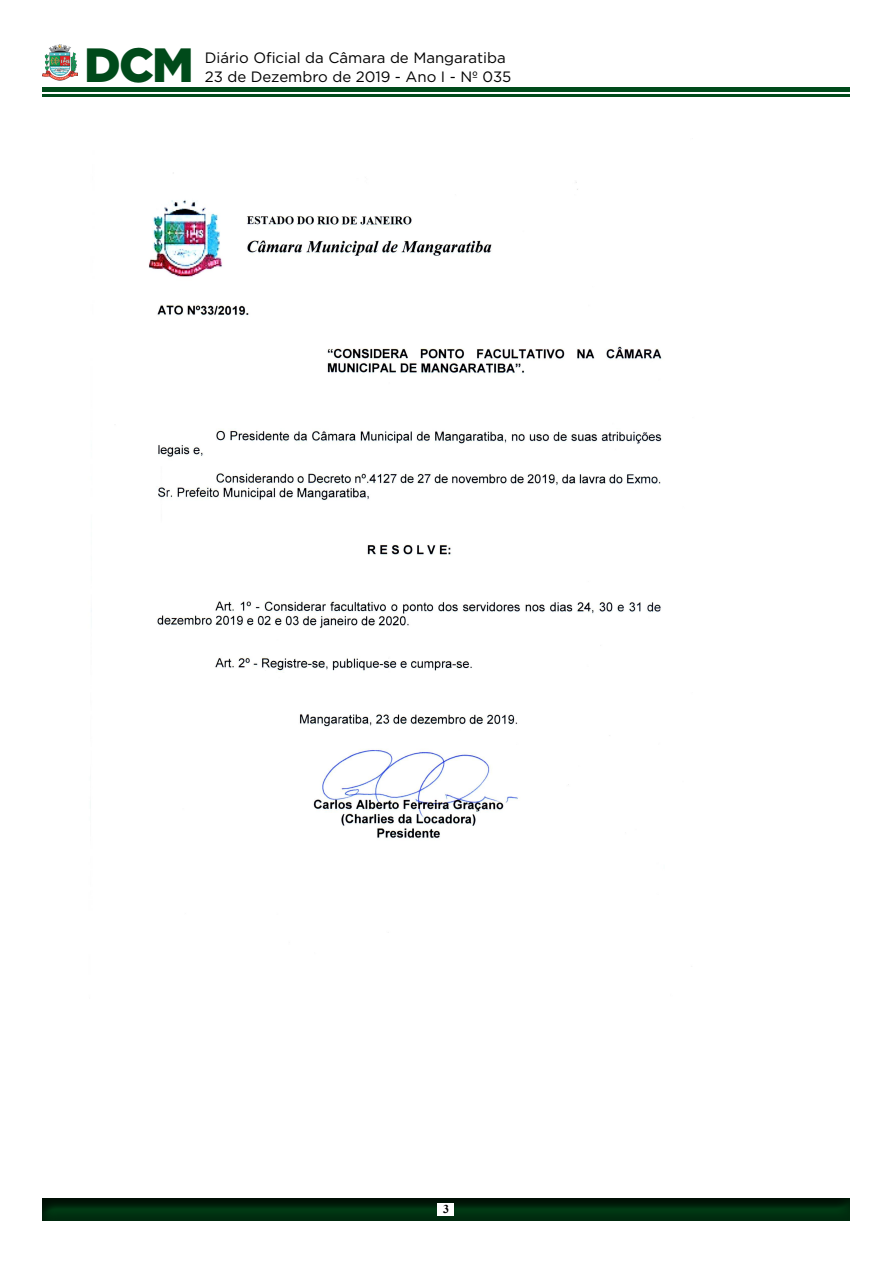
<style>
.page{position:relative;width:893px;height:1263px;background:#fff}
.page>*{position:absolute;margin:0;border:0;box-sizing:border-box;transform-origin:0 0}
.t1{font:900 48px "Gotham";color:#004a1a}
.t2{font:15px/19.5px "Gotham";color:#000}
.t3{font:700 12px "Times New Roman";color:#000}
</style>
<div class="page">
<hr style="left:43px;top:88px;width:807px;height:4px;background:#004a1a">
<hr style="left:43px;top:94px;width:807px;height:2px;background:#004a1a">
<img style="left:43px;top:45px;width:34px;height:36px">
<div style="left:42px;top:1196px;width:811px;height:25px;background:#231f20;opacity:.75"></div>
<div style="left:438px;top:1203px;width:16px;height:12px;background:#fff"></div>
<img style="left:90px;top:172px;width:572px;height:666px">
<h1 class="t1" style="left:84px;top:37px;width:111px">DCM</h1>
<p class="t2" style="left:205px;top:48px;width:308px">Diário Oficial da Câmara de Mangaratiba<br>23 de Dezembro de 2019 - Ano I - Nº 035</p>
<p class="t3" style="left:443px;top:1201px;width:7px">3</p>
</div>
